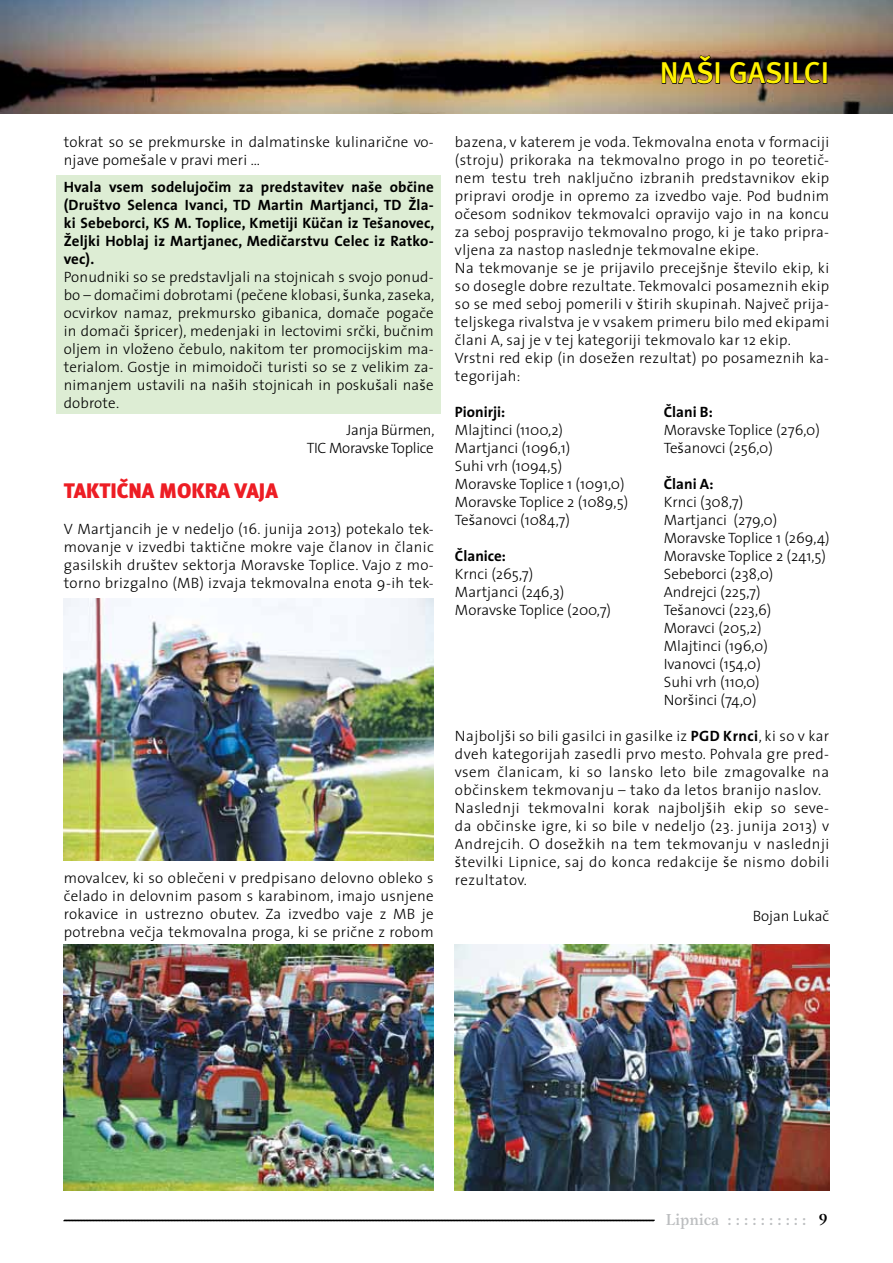
<style>
.page{position:relative;width:893px;height:1263px;background:#fff}
.page>*{position:absolute;margin:0;border:0;box-sizing:border-box;transform-origin:0 0}
.t1{font:30px "Meta Medium CE";color:#fff200}
.t2{font:21px "Meta Black CELF";color:#ed1d24}
.t3{font:500 16.5px "Gamma Itc TEE";color:#bcbec0}
.t4{font:300 15px/18px "The Sans OT";letter-spacing:.02em;color:#000}
.t5{font:300 15px/18px "The Sans OT";color:#000}
.t6{font:700 15px/18px "The Sans OT";letter-spacing:.01em;color:#000;text-align:justify}
.t7{font:300 15px/18px "The Sans OT";letter-spacing:-.02em;color:#000;text-align:right}
.s1{font-weight:700}
.s2{color:#000}
</style>
<div class="page">
<svg style="left:63px;top:1219px;width:592px;height:2px"></svg>
<img style="left:0;top:0;width:893px;height:114px">
<svg style="left:661px;top:0;width:52px;height:84px;background:#928371"></svg>
<div style="left:716px;top:62px;width:4px;height:22px;border:1px solid #000"></div>
<svg style="left:729px;top:61px;width:53px;height:23px"></svg>
<div style="left:785px;top:62px;width:4px;height:22px;border:1px solid #000"></div>
<svg style="left:793px;top:61px;width:28px;height:23px"></svg>
<div style="left:823px;top:62px;width:4px;height:22px;border:1px solid #000"></div>
<div style="left:57px;top:175px;width:384px;height:239px;background:#ddedd4"></div>
<img style="left:64px;top:945px;width:370px;height:246px">
<img style="left:64px;top:598px;width:370px;height:262px">
<img style="left:455px;top:944px;width:374px;height:247px">
<h1 class="t1" style="left:660px;top:54px;width:171px">NAŠI GASILCI</h1>
<p class="t4" style="left:64px;top:132px;width:371px">tokrat so se prekmurske in dalmatinske kulinarične vo&shy;njave pomešale v pravi meri …</p>
<p class="t6" style="left:64px;top:178px;width:372px">Hvala vsem sodelujočim za predstavitev naše občine (Društvo Selenca Ivanci, TD Martin Martjanci, TD Žla&shy;ki Sebeborci, KS M. Toplice, Kmetiji Küčan iz Tešanovec, Željki Hoblaj iz Martjanec, Medičarstvu Celec iz Ratko&shy;vec).</p>
<p class="t4" style="left:64px;top:267px;width:372px;text-align:justify">Ponudniki so se predstavljali na stojnicah s svojo ponud&shy;bo – domačimi dobrotami (pečene klobasi, šunka, zaseka, ocvirkov namaz, prekmursko gibanica, domače pogače in domači špricer), medenjaki in lectovimi srčki, bučnim oljem in vloženo čebulo, nakitom ter promocijskim ma&shy;terialom. Gostje in mimoidoči turisti so se z velikim za&shy;nimanjem ustavili na naših stojnicah in poskušali naše dobrote.</p>
<p class="t7" style="left:307px;top:420px;width:129px">Janja Bürmen,<br>TIC Moravske Toplice</p>
<h2 class="t2" style="left:64px;top:478px;width:216px">TAKTIČNA MOKRA VAJA</h2>
<p class="t4" style="left:64px;top:519px;width:371px;text-align:justify">V Martjancih je v nedeljo (16. junija 2013) potekalo tek&shy;movanje v izvedbi taktične mokre vaje članov in članic gasilskih društev sektorja Moravske Toplice. Vajo z mo&shy;torno brizgalno (MB) izvaja tekmovalna enota 9-ih tek-</p>
<p class="t4" style="left:64px;top:868px;width:371px;text-align:justify">movalcev, ki so oblečeni v predpisano delovno obleko s čelado in delovnim pasom s karabinom, imajo usnjene rokavice in ustrezno obutev. Za izvedbo vaje z MB je potrebna večja tekmovalna proga, ki se prične z robom</p>
<p class="t4" style="left:455px;top:132px;width:376px">bazena, v katerem je voda. Tekmovalna enota v formaciji (stroju) prikoraka na tekmovalno progo in po teoretič&shy;nem testu treh naključno izbranih predstavnikov ekip pripravi orodje in opremo za izvedbo vaje. Pod budnim očesom sodnikov tekmovalci opravijo vajo in na koncu za seboj pospravijo tekmovalno progo, ki je tako pripra&shy;vljena za nastop naslednje tekmovalne ekipe.<br>Na tekmovanje se je prijavilo precejšnje število ekip, ki so dosegle dobre rezultate. Tekmovalci posameznih ekip so se med seboj pomerili v štirih skupinah. Največ prija&shy;teljskega rivalstva je v vsakem primeru bilo med ekipami člani A, saj je v tej kategoriji tekmovalo kar 12 ekip.<br>Vrstni red ekip (in dosežen rezultat) po posameznih ka&shy;tegorijah:</p>
<p class="t6" style="left:455px;top:403px;width:52px">Pionirji:</p>
<p class="t5" style="left:455px;top:420px;width:175px">Mlajtinci (1100,2)<br>Martjanci (1096,1)<br>Suhi vrh (1094,5)<br>Moravske Toplice 1 (1091,0)<br>Moravske Toplice 2 (1089,5)<br>Tešanovci (1084,7)</p>
<p class="t6" style="left:455px;top:547px;width:53px">Članice:</p>
<p class="t5" style="left:455px;top:564px;width:158px">Krnci (265,7)<br>Martjanci (246,3)<br>Moravske Toplice (200,7)</p>
<p class="t6" style="left:664px;top:403px;width:50px">Člani B:</p>
<p class="t5" style="left:664px;top:421px;width:158px">Moravske Toplice (276,0)<br>Tešanovci (256,0)</p>
<p class="t6" style="left:664px;top:475px;width:51px">Člani A:</p>
<p class="t5" style="left:664px;top:493px;width:167px">Krnci (308,7)<br>Martjanci (279,0)<br>Moravske Toplice 1 (269,4)<br>Moravske Toplice 2 (241,5)<br>Sebeborci (238,0)<br>Andrejci (225,7)<br>Tešanovci (223,6)<br>Moravci (205,2)<br>Mlajtinci (196,0)<br>Ivanovci (154,0)<br>Suhi vrh (110,0)<br>Noršinci (74,0)</p>
<p class="t4" style="left:455px;top:726px;width:376px">Najboljši so bili gasilci in gasilke iz <span class="s1">PGD Krnci</span>, ki so v kar dveh kategorijah zasedli prvo mesto. Pohvala gre pred&shy;vsem članicam, ki so lansko leto bile zmagovalke na občinskem tekmovanju – tako da letos branijo naslov.<br>Naslednji tekmovalni korak najboljših ekip so seve&shy;da občinske igre, ki so bile v nedeljo (23. junija 2013) v Andrejcih. O dosežkih na tem tekmovanju v naslednji številki Lipnice, saj do konca redakcije še nismo dobili rezultatov.</p>
<p class="t5" style="left:753px;top:906px;width:78px">Bojan Lukač</p>
<p class="t3" style="left:666px;top:1209px;width:163px">Lipnica : : : : : : : : : : <span class="s2">9</span></p>
</div>
